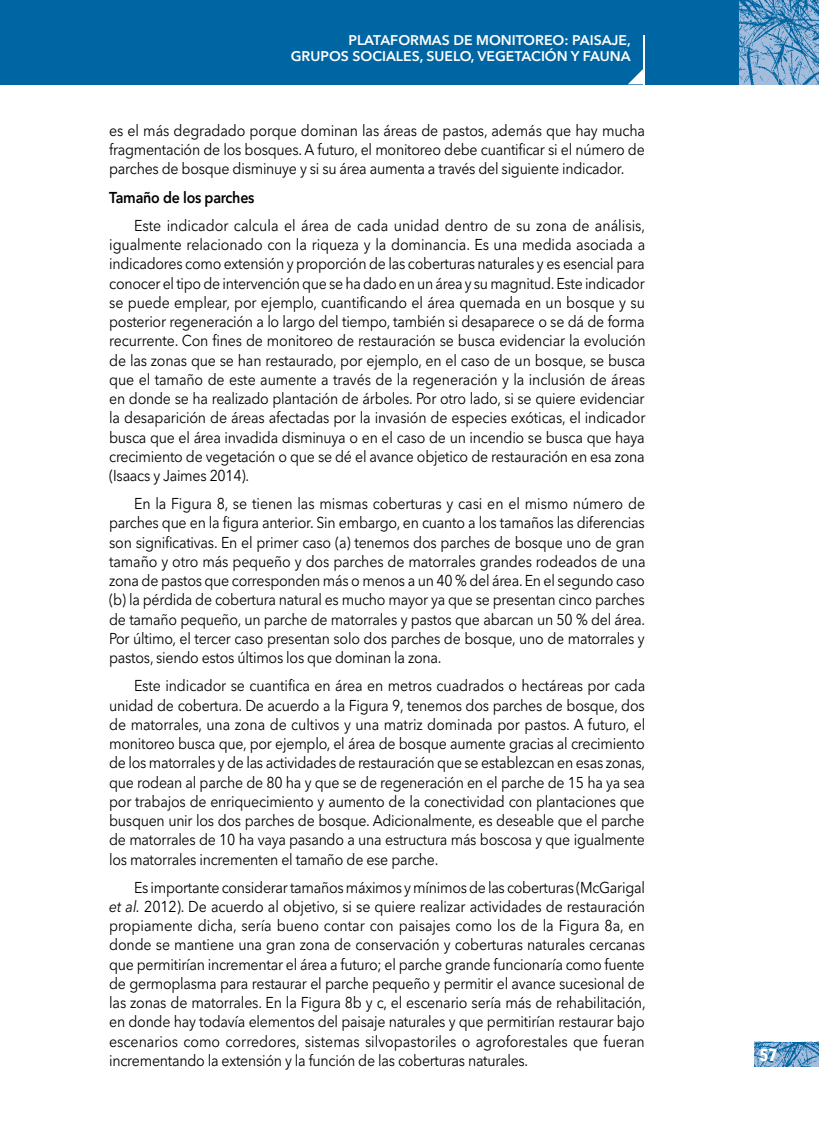
<style>
.page{position:relative;width:819px;height:1141px;background:#fff}
.page>*{position:absolute;margin:0;border:0;box-sizing:border-box;transform-origin:0 0}
.t1{font:700 condensed 17.5px "Avenir Next LT Pro";color:#fff}
.t2{font:15.75px/19.2px "Avenir Next LT Pro";letter-spacing:-.02em;color:#000;text-align:justify;scale:.9 1}
.t3{font:600 15.75px "Avenir Next LT Pro";letter-spacing:-.015em;color:#000;scale:.9 1}
.t4{font:600 14px/15.8px "Avenir Next LT Pro";color:#fff;text-align:right}
.s1{font-style:italic}
</style>
<div class="page">
<img style="left:754px;top:1042px;width:65px;height:25px">
<div style="left:0;top:0;width:739px;height:84px;background:#0065a3"></div>
<img style="left:739px;top:0;width:80px;height:84px">
<hr style="left:643px;top:35px;width:2px;height:49px;background:#fff">
<svg style="left:628px;top:69px;width:15px;height:15px"></svg>
<p class="t4" style="left:291px;top:32px;width:341px">PLATAFORMAS DE MONITOREO: PAISAJE,<br>GRUPOS SOCIALES, SUELO, VEGETACIÓN Y FAUNA</p>
<p class="t2" style="left:109px;top:121px;width:597px">es el más degradado porque dominan las áreas de pastos, además que hay mucha fragmentación de los bosques. A futuro, el monitoreo debe cuantificar si el número de parches de bosque disminuye y si su área aumenta a través del siguiente indicador.</p>
<p class="t3" style="left:109px;top:188px;width:163px">Tamaño de los parches</p>
<p class="t2" style="left:109px;top:216px;width:597px;text-indent:25px">Este indicador calcula el área de cada unidad dentro de su zona de análisis, igualmente relacionado con la riqueza y la dominancia. Es una medida asociada a indicadores como extensión y proporción de las coberturas naturales y es esencial para conocer el tipo de intervención que se ha dado en un área y su magnitud. Este indicador se puede emplear, por ejemplo, cuantificando el área quemada en un bosque y su posterior regeneración a lo largo del tiempo, también si desaparece o se dá de forma recurrente. Con fines de monitoreo de restauración se busca evidenciar la evolución de las zonas que se han restaurado, por ejemplo, en el caso de un bosque, se busca que el tamaño de este aumente a través de la regeneración y la inclusión de áreas en donde se ha realizado plantación de árboles. Por otro lado, si se quiere evidenciar la desaparición de áreas afectadas por la invasión de especies exóticas, el indicador busca que el área invadida disminuya o en el caso de un incendio se busca que haya crecimiento de vegetación o que se dé el avance objetico de restauración en esa zona (Isaacs y Jaimes 2014).</p>
<p class="t2" style="left:109px;top:494px;width:597px;text-indent:25px">En la Figura 8, se tienen las mismas coberturas y casi en el mismo número de parches que en la figura anterior. Sin embargo, en cuanto a los tamaños las diferencias son significativas. En el primer caso (a) tenemos dos parches de bosque uno de gran tamaño y otro más pequeño y dos parches de matorrales grandes rodeados de una zona de pastos que corresponden más o menos a un 40 % del área. En el segundo caso (b) la pérdida de cobertura natural es mucho mayor ya que se presentan cinco parches de tamaño pequeño, un parche de matorrales y pastos que abarcan un 50 % del área.<br>Por último, el tercer caso presentan solo dos parches de bosque, uno de matorrales y pastos, siendo estos últimos los que dominan la zona.</p>
<p class="t2" style="left:109px;top:676px;width:597px;text-indent:25px">Este indicador se cuantifica en área en metros cuadrados o hectáreas por cada unidad de cobertura. De acuerdo a la Figura 9, tenemos dos parches de bosque, dos de matorrales, una zona de cultivos y una matriz dominada por pastos. A futuro, el monitoreo busca que, por ejemplo, el área de bosque aumente gracias al crecimiento de los matorrales y de las actividades de restauración que se establezcan en esas zonas, que rodean al parche de 80 ha y que se de regeneración en el parche de 15 ha ya sea por trabajos de enriquecimiento y aumento de la conectividad con plantaciones que busquen unir los dos parches de bosque. Adicionalmente, es deseable que el parche de matorrales de 10 ha vaya pasando a una estructura más boscosa y que igualmente los matorrales incrementen el tamaño de ese parche.</p>
<p class="t2" style="left:109px;top:878px;width:597px;text-indent:25px">Es importante considerar tamaños máximos y mínimos de las coberturas (McGarigal <span class="s1">et al.</span> 2012). De acuerdo al objetivo, si se quiere realizar actividades de restauración propiamente dicha, sería bueno contar con paisajes como los de la Figura 8a, en donde se mantiene una gran zona de conservación y coberturas naturales cercanas que permitirían incrementar el área a futuro; el parche grande funcionaría como fuente de germoplasma para restaurar el parche pequeño y permitir el avance sucesional de las zonas de matorrales. En la Figura 8b y c, el escenario sería más de rehabilitación, en donde hay todavía elementos del paisaje naturales y que permitirían restaurar bajo escenarios como corredores, sistemas silvopastoriles o agroforestales que fueran incrementando la extensión y la función de las coberturas naturales.</p>
<p class="t1" style="left:759px;top:1044px;width:20px">57</p>
</div>
